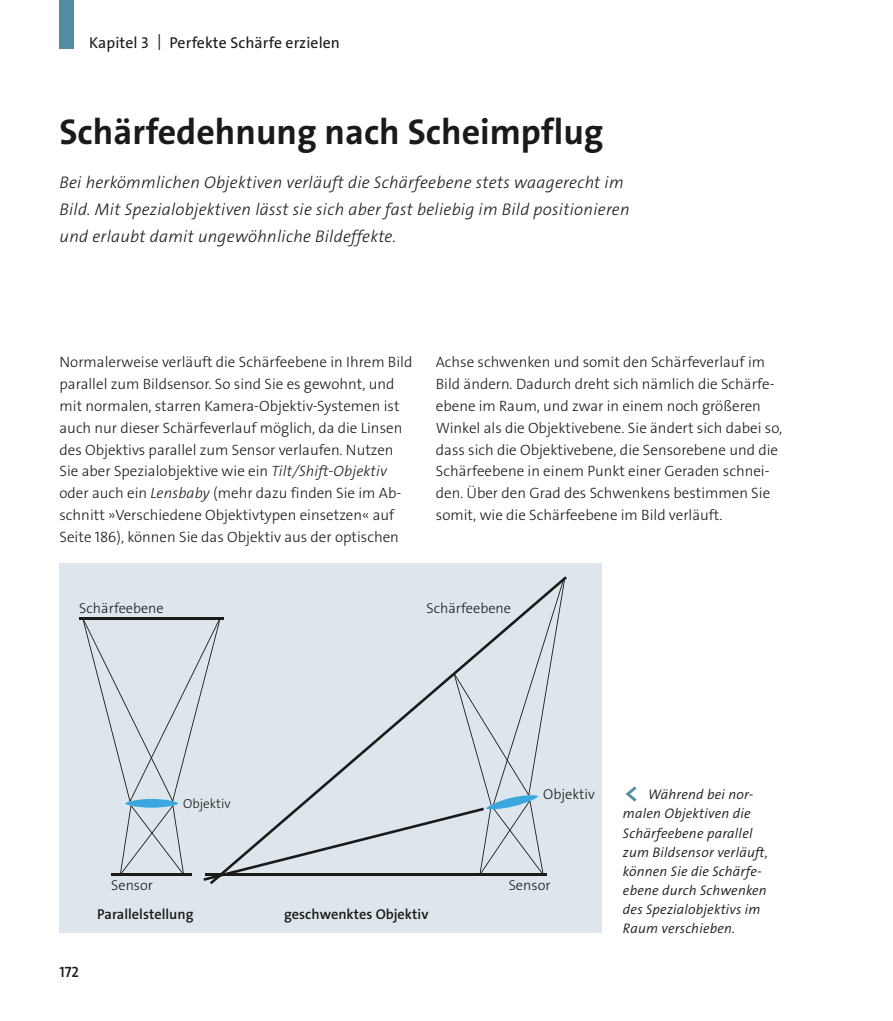
<style>
.page{position:relative;width:893px;height:1021px;background:#fff}
.page>*{position:absolute;margin:0;border:0;box-sizing:border-box;transform-origin:0 0}
.t1{font:700 36px "The Sans Os F";color:#1a1a18}
.t2{font:italic 300 16.8px/27px "The Sans Os F";letter-spacing:.015em;color:#1a1a18}
.t3{font:15.75px "The Sans Os F";letter-spacing:.005em;color:#1a1a18}
.t4{font:300 15px/21.8px "The Sans Os F";color:#1a1a18}
.t5{font:600 15px "The Sans Os F";color:#1a1a18}
.t6{font:14.4px "The Sans LP3 Lig";color:#1a1a18}
.t7{font:14.4px "The Sans LP6 Se Bld";color:#1a1a18}
.t8{font:italic 300 13.8px/19px "The Sans Os F";letter-spacing:.015em;color:#1a1a18}
.t9{font:13.2px "The Sans LP3 Lig";color:#1a1a18}
.s1{font-style:italic}
.s2{font-family:"Rheinwerk BU Pfeile";font-weight:400;font-style:normal;font-size:18px;color:#518da1}
</style>
<div class="page">
<div style="left:60px;top:0;width:14px;height:49px;background:#518da1"></div>
<div style="left:60px;top:563px;width:542px;height:370px;background:#dce6ec"></div>
<hr style="left:79px;top:616px;width:145px;height:3px;background:#1a1a18">
<svg style="left:82px;top:578px;width:483px;height:302px"></svg>
<p class="t3" style="left:89px;top:32px;width:252px">Kapitel 3 | Perfekte Schärfe erzielen</p>
<h1 class="t1" style="left:60px;top:108px;width:545px">Schärfedehnung nach Scheimpflug</h1>
<p class="t2" style="left:60px;top:169px;width:572px">Bei herkömmlichen Objektiven verläuft die Schärfeebene stets waagerecht im<br>Bild. Mit Spezialobjektiven lässt sie sich aber fast beliebig im Bild positionieren und erlaubt damit ungewöhnliche Bildeffekte.</p>
<p class="t4" style="left:60px;top:351px;width:354px">Normalerweise verläuft die Schärfeebene in Ihrem Bild parallel zum Bildsensor. So sind Sie es gewohnt, und mit normalen, starren Kamera-Objektiv-Systemen ist auch nur dieser Schärfeverlauf möglich, da die Linsen des Objektivs parallel zum Sensor verlaufen. Nutzen Sie aber Spezialobjektive wie ein <span class="s1">Tilt/Shift-Objektiv </span>oder auch ein <span class="s1">Lensbaby</span> (mehr dazu finden Sie im Ab&shy;schnitt »Verschiedene Objektivtypen einsetzen« auf Seite 186), können Sie das Objektiv aus der optischen</p>
<p class="t4" style="left:436px;top:351px;width:348px">Achse schwenken und somit den Schärfeverlauf im Bild ändern. Dadurch dreht sich nämlich die Schärfe&shy;ebene im Raum, und zwar in einem noch größeren Winkel als die Objektivebene. Sie ändert sich dabei so, dass sich die Objektivebene, die Sensorebene und die Schärfeebene in einem Punkt einer Geraden schnei&shy;den. Über den Grad des Schwenkens bestimmen Sie somit, wie die Schärfeebene im Bild verläuft.</p>
<p class="t6" style="left:79px;top:598px;width:86px">Schärfeebene</p>
<p class="t6" style="left:427px;top:598px;width:86px">Schärfeebene</p>
<p class="t9" style="left:183px;top:794px;width:49px">Objektiv</p>
<p class="t5" style="left:60px;top:962px;width:21px">172</p>
<p class="t6" style="left:111px;top:875px;width:43px">Sensor</p>
<p class="t7" style="left:97px;top:904px;width:98px">Parallelstellung</p>
<p class="t7" style="left:284px;top:904px;width:146px">geschwenktes Objektiv</p>
<p class="t6" style="left:543px;top:785px;width:53px">Objektiv</p>
<p class="t6" style="left:509px;top:875px;width:43px">Sensor</p>
<p class="t8" style="left:623px;top:785px;width:147px"><span class="s2">&lt;</span> Während bei nor&shy;malen Objektiven die<br>Schärfeebene parallel zum Bildsensor verläuft, können Sie die Schärfe&shy;ebene durch Schwenken des Spezialobjektivs im<br>Raum verschieben.</p>
</div>
